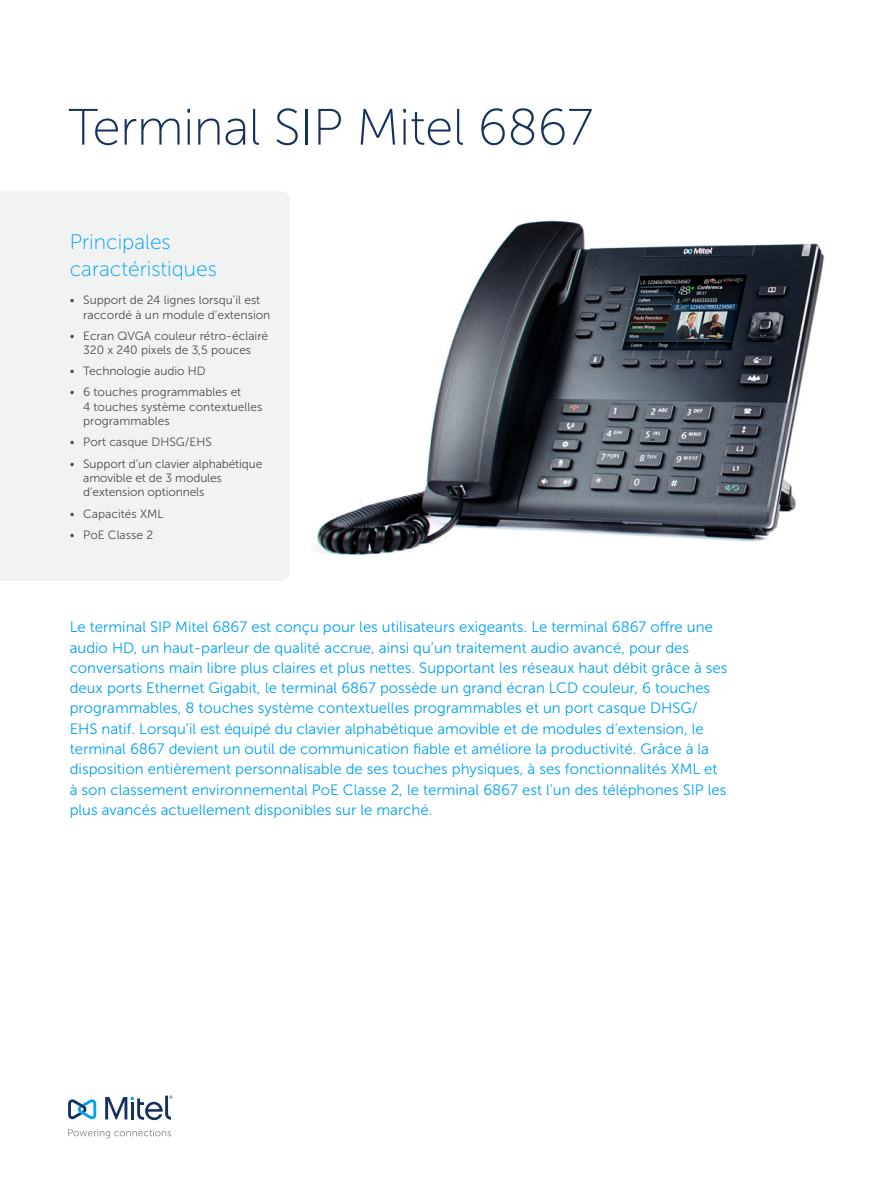
<style>
.page{position:relative;width:893px;height:1187px;background:#fff}
.page>*{position:absolute;margin:0;border:0;box-sizing:border-box;transform-origin:0 0}
.t1{font:51px "Museo Sans 100";letter-spacing:-.01em;color:#15325f}
.t2{font:21px/27px "Museo Sans 100";color:#00a1f4}
.t3{font:15px/20.2px "Museo Sans 300";color:#00a1f4}
.t4{font:12px/14.4px "Museo Sans 300";color:#4d4d4d}
</style>
<div class="page">
<img style="left:232px;top:220px;width:593px;height:361px">
<div style="left:0;top:192px;width:290px;height:388px;background:#f1f2f2"></div>
<svg style="left:68px;top:1129px;width:103px;height:9px"></svg>
<svg style="left:68px;top:1099px;width:28px;height:20px"></svg>
<svg style="left:105px;top:1095px;width:68px;height:25px"></svg>
<h1 class="t1" style="left:68px;top:100px;width:526px">Terminal SIP Mitel 6867</h1>
<h2 class="t2" style="left:70px;top:229px;width:149px">Principales caractéristiques</h2>
<p class="t4" style="left:83px;top:293px;width:189px;text-indent:-14px">• Support de 24 lignes lorsqu’il est raccordé à un module d’extension</p>
<p class="t4" style="left:70px;top:328px;width:200px;text-align:center">• Ecran QVGA couleur rétro-éclairé<br>320 x 240 pixels de 3,5 pouces</p>
<p class="t4" style="left:70px;top:364px;width:138px">• Technologie audio HD</p>
<p class="t4" style="left:83px;top:385px;width:181px;text-indent:-14px">• 6 touches programmables et<br>4 touches système contextuelles programmables</p>
<p class="t4" style="left:70px;top:435px;width:144px">• Port casque DHSG/EHS</p>
<p class="t4" style="left:83px;top:456px;width:181px;text-indent:-14px">• Support d’un clavier alphabétique amovible et de 3 modules d’extension optionnels</p>
<p class="t4" style="left:70px;top:506px;width:95px">• Capacités XML</p>
<p class="t4" style="left:70px;top:527px;width:85px">• PoE Classe 2</p>
<p class="t3" style="left:70px;top:617px;width:659px">Le terminal SIP Mitel 6867 est conçu pour les utilisateurs exigeants. Le terminal 6867 offre une audio HD, un haut-parleur de qualité accrue, ainsi qu’un traitement audio avancé, pour des conversations main libre plus claires et plus nettes. Supportant les réseaux haut débit grâce à ses deux ports Ethernet Gigabit, le terminal 6867 possède un grand écran LCD couleur, 6 touches programmables, 8 touches système contextuelles programmables et un port casque DHSG/ EHS natif. Lorsqu’il est équipé du clavier alphabétique amovible et de modules d’extension, le terminal 6867 devient un outil de communication fiable et améliore la productivité. Grâce à la disposition entièrement personnalisable de ses touches physiques, à ses fonctionnalités XML et à son classement environnemental PoE Classe 2, le terminal 6867 est l’un des téléphones SIP les plus avancés actuellement disponibles sur le marché.</p>
</div>
